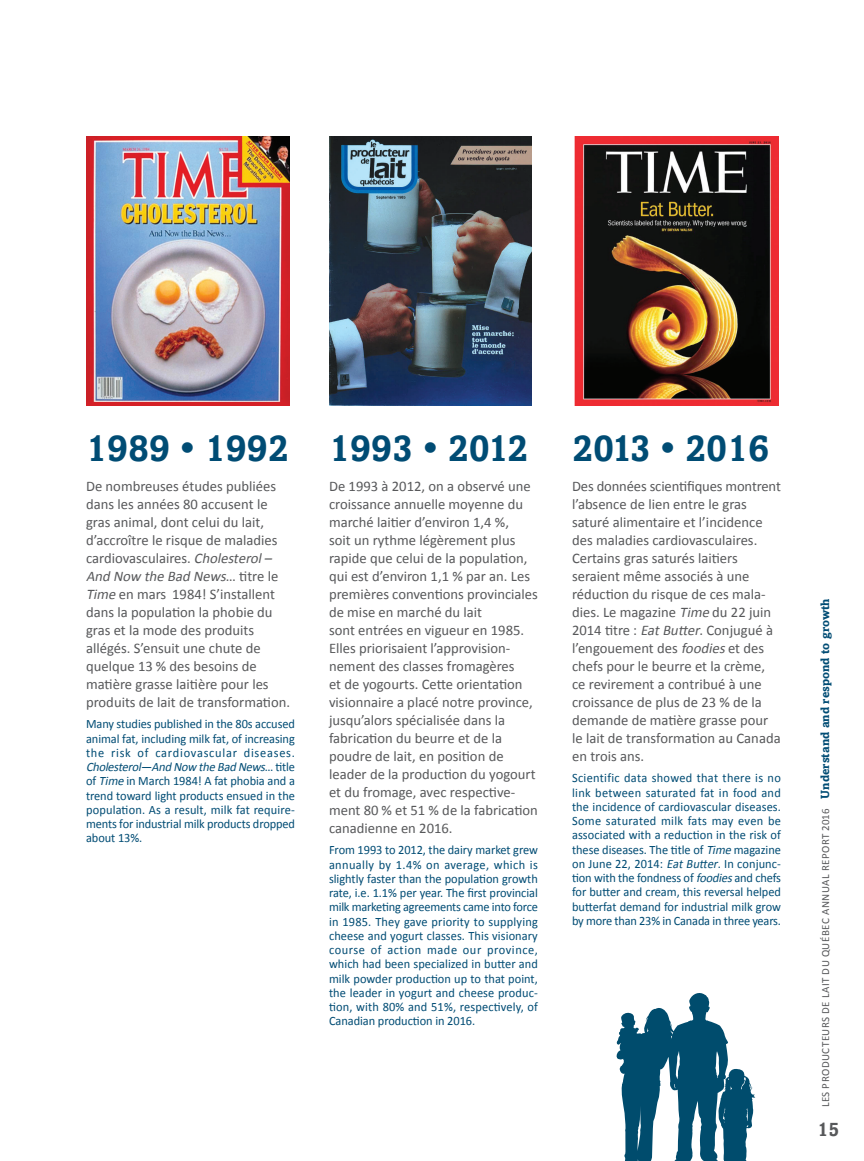
<style>
.page{position:relative;width:864px;height:1161px;background:#fff}
.page>*{position:absolute;margin:0;border:0;box-sizing:border-box;transform-origin:0 0}
.t1{font:700 37.5px "Amasis";color:#004c74}
.t2{font:700 19.5px "Amasis";color:#57585a}
.t3{font:14.7px/18px "Calibri";color:#57585a}
.t4{font:12.75px/14.2px "Calibri";letter-spacing:-.005em;color:#004c74;text-align:justify}
.t5{font:10.95px "Calibri";letter-spacing:.045em;color:#57585a}
.s1{font-style:italic}
.s2{font-family:"Amasis";font-weight:700;font-size:12px;color:#004c74}
</style>
<div class="page">
<img style="left:86px;top:137px;width:204px;height:269px">
<img style="left:330px;top:137px;width:202px;height:269px">
<img style="left:575px;top:137px;width:203px;height:269px">
<svg style="left:616px;top:993px;width:139px;height:168px"></svg>
<h1 class="t1" style="left:86px;top:425px;width:204px">1989 • 1992</h1>
<p class="t3" style="left:86px;top:477px;width:206px">De nombreuses études publiées dans les années 80 accusent le gras animal, dont celui du lait, d’accroître le risque de maladies cardiovasculaires. <span class="s1">Cholesterol–<br>And Now the Bad News</span>… ti t r e l e<br><span class="s1">Time</span> en mars 1984! S’installent dans la population la phobie du gras et la mode des produits allégés. S’ensuit une chute de quelque 13 % des besoins de matière grasse laitière pour les produits de lait de transformation.</p>
<p class="t4" style="left:86px;top:717px;width:210px">Many studies published in the 80s accused animal fat, including milk fat, of increasing the risk of cardiovascular diseases.<br><span class="s1">Cholesterol—And Now theBad News</span>… ti t l e of <span class="s1">Time</span> in March 1984! A fat phobia and a trend toward light products ensued in the population. As a result, milk fat require&shy;ments for industrial milk products dropped about 13%.</p>
<h1 class="t1" style="left:329px;top:425px;width:201px">1993 • 2012</h1>
<p class="t3" style="left:329px;top:477px;width:210px">De 1993 à 2012, on a observé une croissance annuelle moyenne du marché laitier d’environ 1,4 %,<br>soit un rythme légèrement plus rapide que celui de la population, qui est d’environ 1,1 % par an. Les premières conventions provinciales de mise en marché du lait<br>sont entrées en vigueur en 1985.<br>Elles priorisaient l’approvision&shy;nement des classes fromagères<br>et de yogourts. Cette orientation visionnaire a placé notre province, jusqu’alors spécialisée dans la fabrication du beurre et de la poudre de lait, en position de leader de la production du yogourt et du fromage, avec respective&shy;ment 80 % et 51 % de la fabrication canadienne en 2016.</p>
<p class="t4" style="left:329px;top:843px;width:210px">From 1993 to 2012, the dairy market grew annually by 1.4% on average, which is slightly faster than the population growth rate, i.e. 1.1% per year. The first provincial milk marketing agreements came into force in 1985. They gave priority to supplying cheese and yogurt classes. This visionary course of action made our province, which had been specialized in butter and milk powder production up to that point, the leader in yogurt and cheese produc&shy;tion, with 80% and 51%, respectively, of Canadian production in 2016.</p>
<h1 class="t1" style="left:572px;top:425px;width:199px">2013 • 2016</h1>
<p class="t3" style="left:572px;top:477px;width:210px">Des données scientifiques montrent l’absence de lien entre le gras saturé alimentaire et l’incidence des maladies cardiovasculaires.<br>Certains gras saturés laitiers seraient même associés à une réduction du risque de ces mala&shy;dies. Le magazine <span class="s1">Time</span> du 22 juin<br>2014 titre : <span class="s1">EatButter</span>. Conjugué à l’engouement des <span class="s1">foodies</span>et des chefs pour le beurre et la crème, ce revirement a contribué à une croissance de plus de 23 % de la demande de matière grasse pour le lait de transformation au Canada en trois ans.</p>
<p class="t4" style="left:572px;top:771px;width:210px">Scientific data showed that there is no link between saturated fat in food and the incidence of cardiovascular diseases.<br>Some saturated milk fats may even be associated with a reduction in the risk of these diseases. The title of <span class="s1">Time</span> magazine on June 22, 2014: <span class="s1">EatButter</span>. In conjunc&shy;tion with the fondness of <span class="s1">foodies</span>and chefs for butter and cream, this reversal helped butterfat demand for industrial milk grow by more than 23% in Canada in three years.</p>
<p class="t5" style="left:818px;top:1107px;width:510px;rotate:-90deg">Les Producteurs de lait du Québec Annual report 2016 <span class="s2">Understand and respond to growth</span></p>
<h2 class="t2" style="left:817px;top:1117px;width:23px">15</h2>
</div>
